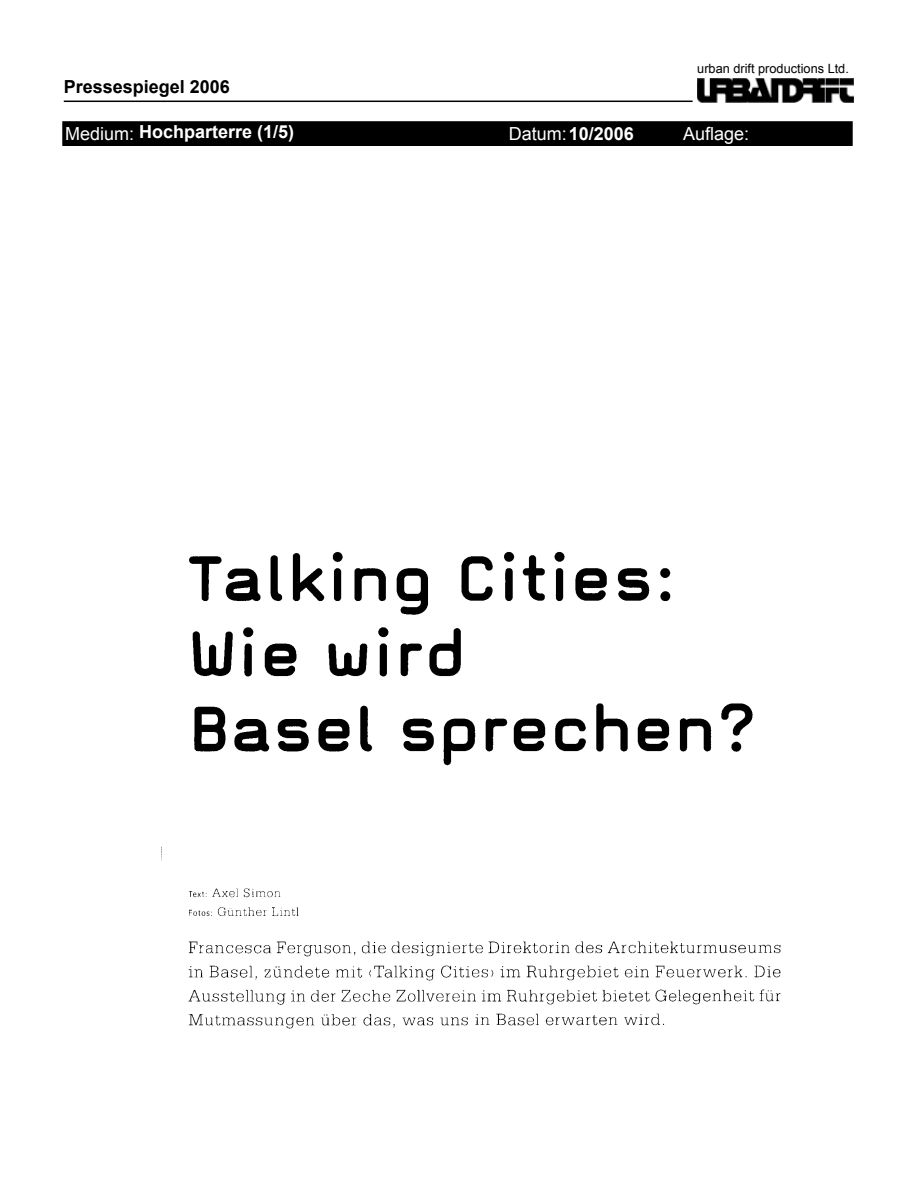
<style>
.page{position:relative;width:918px;height:1188px;background:#fff}
.page>*{position:absolute;margin:0;border:0;box-sizing:border-box;transform-origin:0 0}
.t1{font:700 18px "Arial";color:#fff}
.t2{font:700 18px "Arial";color:#000}
.t3{font:18px "Arial";color:#fff}
.t4{font:12.75px "Arial";color:#000}
.s1{font-weight:400}
</style>
<div class="page">
<div style="left:63px;top:122px;width:789px;height:23px;background:#000"></div>
<div style="left:62px;top:121px;width:791px;height:25px;border:2px solid #000"></div>
<img style="left:697px;top:78px;width:157px;height:25px">
<hr style="left:64px;top:101px;width:629px;height:1px;background:#000">
<img style="left:188px;top:552px;width:593px;height:477px">
<p class="t2" style="left:64px;top:76px;width:168px">Pressespiegel 2006</p>
<p class="t4" style="left:697px;top:61px;width:153px">urban drift productions Ltd.</p>
<p class="t1" style="left:65px;top:122px;width:231px"><span class="s1">Medium:</span> Hochparterre (1/5)</p>
<p class="t1" style="left:509px;top:124px;width:127px"><span class="s1">Datum:</span>10/2006</p>
<p class="t3" style="left:683px;top:123px;width:68px">Auflage:</p>
</div>
